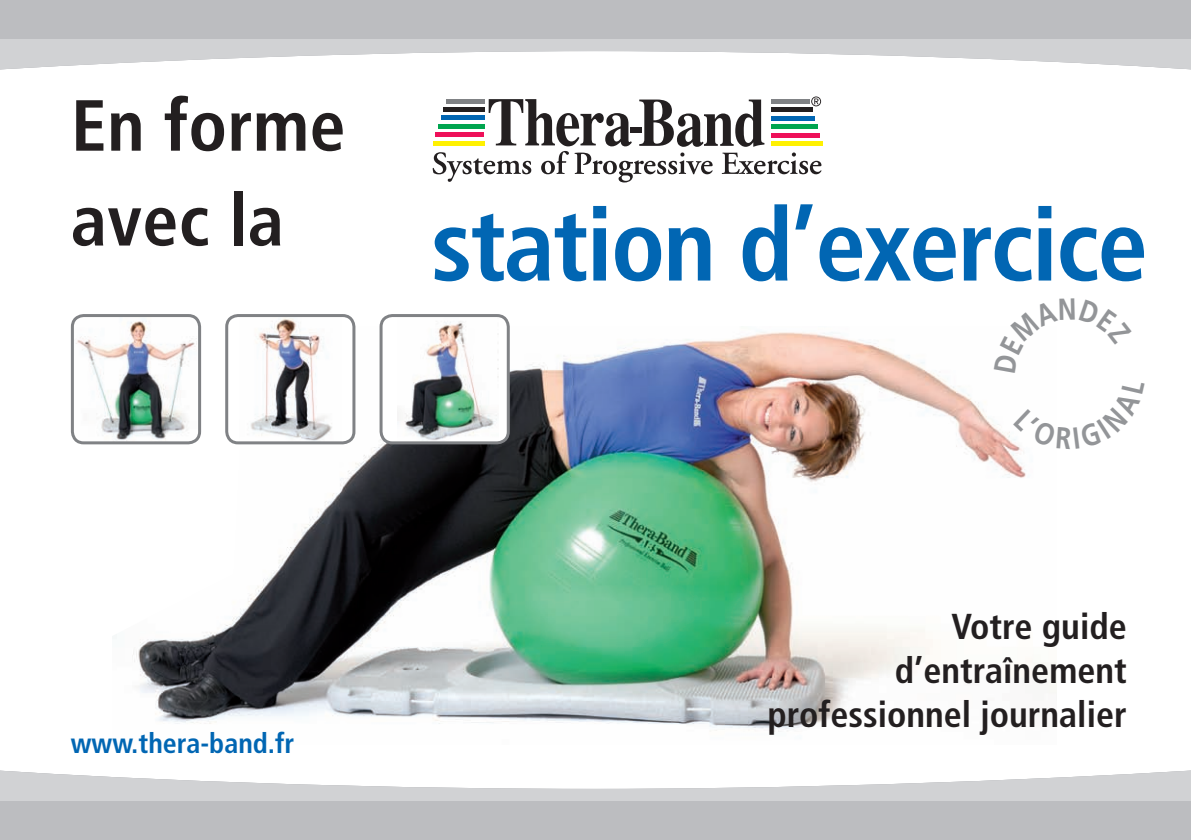
<style>
.page{position:relative;width:1191px;height:840px;background:#fff}
.page>*{position:absolute;margin:0;border:0;box-sizing:border-box;transform-origin:0 0}
.t1{font:700 condensed 101.6px "Frutiger";letter-spacing:-.02em;color:#0166b3}
.t2{font:700 condensed 72.2px/94.8px "Frutiger";letter-spacing:.005em;color:#231f20}
.t3{font:700 condensed 36px/44px "Frutiger";color:#231f20;text-align:right}
.t4{font:700 condensed 28px "Frutiger";color:#0166b3}
</style>
<div class="page">
<img style="left:132px;top:326px;width:924px;height:406px">
<svg style="left:109px;top:318px;width:139px;height:319px"></svg>
<div style="left:771px;top:141px;width:51px;height:5px;background:#fff101"></div>
<svg style="left:433px;top:96px;width:388px;height:86px"></svg>
<img style="left:74px;top:315px;width:125px;height:127px;border-radius:11px">
<div style="left:71px;top:314px;width:130px;height:130px;border:3px solid #808285;border-radius:11px"></div>
<div style="left:227px;top:315px;width:127px;height:127px;background:#fff;border-radius:11px"></div>
<img style="left:250px;top:318px;width:82px;height:122px">
<div style="left:225px;top:314px;width:130px;height:130px;border:3px solid #808285;border-radius:11px"></div>
<div style="left:381px;top:315px;width:127px;height:127px;background:#fff;border-radius:11px"></div>
<img style="left:397px;top:321px;width:101px;height:119px">
<div style="left:379px;top:314px;width:131px;height:130px;border:3px solid #808285;border-radius:11px"></div>
<div style="left:0;top:0;width:1191px;height:70px;background:#bcbdc0"></div>
<svg style="left:0;top:39px;width:1191px;height:30px;fill:#d1d2d4"></svg>
<div style="left:0;top:800px;width:1191px;height:39px;background:#bcbdc0"></div>
<svg style="left:0;top:770px;width:1191px;height:30px;fill:#d1d2d4"></svg>
<svg style="left:994px;top:326px;width:62px;height:123px"></svg>
<h2 class="t2" style="left:71px;top:84px;width:276px">En forme avec la</h2>
<h1 class="t1" style="left:431px;top:204px;width:718px">station d’exercice</h1>
<p class="t4" style="left:71px;top:731px;width:225px">www.thera-band.fr</p>
<p class="t3" style="left:767px;top:606px;width:361px">Votre guide d’entraînement professionnel journalier</p>
</div>
